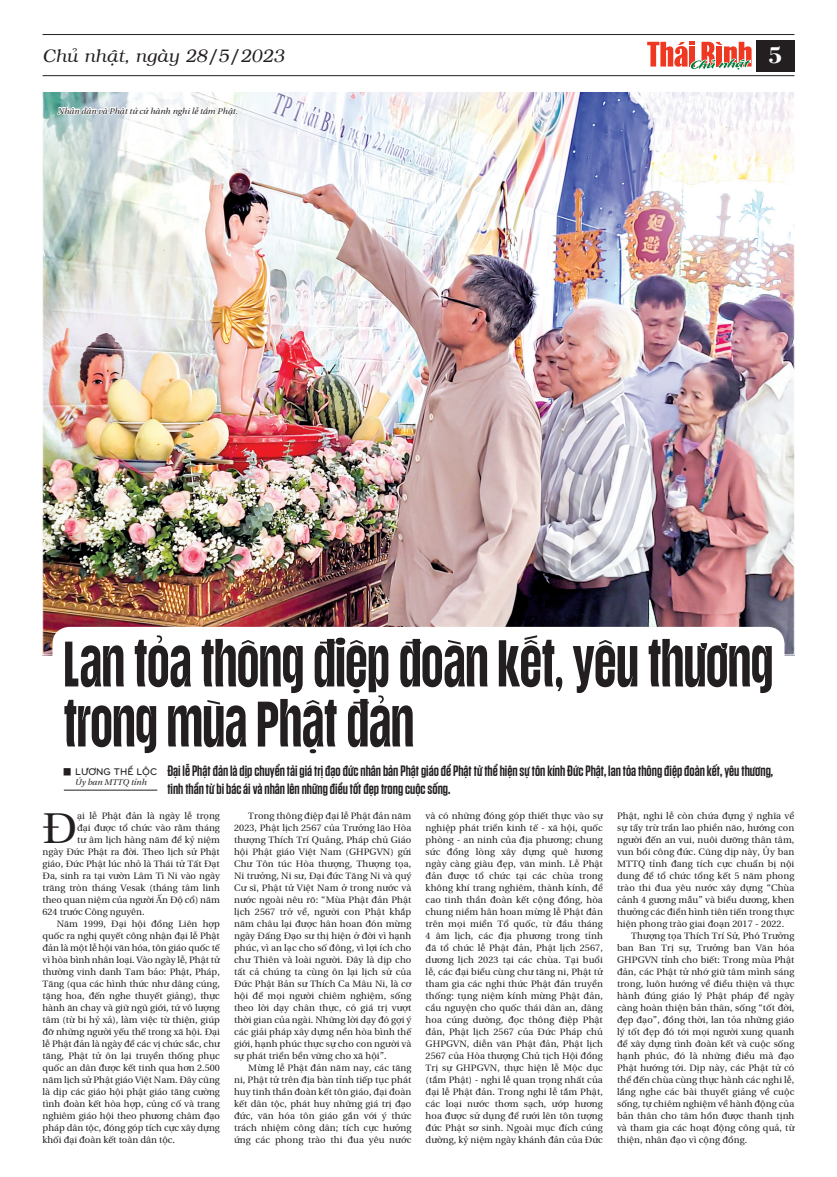
<style>
.page{position:relative;width:837px;height:1177px;background:#fff}
.page>*{position:absolute;margin:0;border:0;box-sizing:border-box;transform-origin:0 0}
.Tit_to_GD{font:66px "SVN Gratelos Display Regular";color:#231f20;scale:.9 1}
.Body{font:44.2px "BHD utopia Long";color:#231f20}
.t1{font:24px "VNI Bodon Bold";color:#fff}
.t2{font:italic 18px "VNI";color:#231f20}
.Sapo{font:600 15px/18px "SVN Tungsten";color:#231f20}
.Ten_tac_gia{font:10px "UTM Bryant LG Bold";color:#231f20}
.Body-2{font:9.5px/12px "BHD utopia Long";color:#231f20;text-align:justify}
.Chu_thich_anh{font:8.5px "BHD Utopia Italic long Italic";color:#231f20}
</style>
<div class="page">
<img style="left:45px;top:93px;width:747px;height:560px">
<div style="left:52px;top:627px;width:732px;height:100px;background:#fff;border-radius:17px"></div>
<hr style="left:43px;top:34px;width:751px;height:1px;background:#231f20">
<hr style="left:43px;top:75px;width:751px;height:1px;background:#231f20">
<div style="left:755px;top:40px;width:39px;height:31px;background:#231f20"></div>
<svg style="left:647px;top:42px;width:105px;height:35px"></svg>
<div style="left:64px;top:768px;width:6px;height:7px;background:#231f20;border:1px solid #231f20"></div>
<hr style="left:64px;top:789px;width:93px;height:1px;background:#231f20">
<svg style="left:56px;top:95px;width:183px;height:31px"></svg>
<p class="t2" style="left:43px;top:43px;width:243px">Chuû nhaät, ngaøy 28/5/2023</p>
<p class="t1" style="left:767px;top:37px;width:16px">5</p>
<p class="Chu_thich_anh" style="left:58px;top:103px;width:181px">Nhân dân và Phật tử cử hành nghi lễ tắm Phật.</p>
<p class="Tit_to_GD" style="left:64px;top:628px;width:789px">Lan tỏa thông điệp đoàn kết, yêu thương</p>
<p class="Tit_to_GD" style="left:64px;top:688px;width:390px">trong mùa Phật đản</p>
<p class="Ten_tac_gia" style="left:75px;top:764px;width:83px">LƯƠNG THẾ LỘC</p>
<p class="Chu_thich_anh" style="left:75px;top:774px;width:73px">Ủy ban MTTQ tỉnh</p>
<p class="Sapo" style="left:167px;top:761px;width:607px">Đại lễ Phật đản là dịp chuyển tải giá trị đạo đức nhân bản Phật giáo để Phật tử thể hiện sự tôn kính Đức Phật, lan tỏa thông điệp đoàn kết, yêu thương, tinh thần từ bi bác ái và nhân lên những điều tốt đẹp trong cuộc sống.</p>
<p class="Body" style="left:43px;top:795px;width:36px">Đ</p>
<p class="Body-2" style="left:77px;top:808px;width:144px">ại lễ Phật đản là ngày lễ trọng</p>
<p class="Body-2" style="left:77px;top:820px;width:144px">đại được tổ chức vào rằm tháng</p>
<p class="Body-2" style="left:77px;top:832px;width:144px">tư âm lịch hàng năm để kỷ niệm</p>
<p class="Body-2" style="left:43px;top:844px;width:179px">ngày Đức Phật ra đời. Theo lịch sử Phật</p>
<p class="Body-2" style="left:43px;top:856px;width:179px">giáo, Đức Phật lúc nhỏ là Thái tử Tất Đạt</p>
<p class="Body-2" style="left:43px;top:868px;width:179px">Đa, sinh ra tại vườn Lâm Tì Ni vào ngày</p>
<p class="Body-2" style="left:43px;top:880px;width:179px">trăng tròn tháng Vesak (tháng tâm linh</p>
<p class="Body-2" style="left:43px;top:892px;width:179px">theo quan niệm của người Ấn Độ cổ) năm</p>
<p class="Body-2" style="left:43px;top:904px;width:103px">624 trước Công nguyên.</p>
<p class="Body-2" style="left:43px;top:916px;width:179px;text-indent:14px">Năm 1999, Đại hội đồng Liên hợp quốc ra nghị quyết công nhận đại lễ Phật đản là một lễ hội văn hóa, tôn giáo quốc tế vì hòa bình nhân loại. Vào ngày lễ, Phật tử thường vinh danh Tam bảo: Phật, Pháp, Tăng (qua các hình thức như dâng cúng, tặng hoa, đến nghe thuyết giảng), thực hành ăn chay và giữ ngũ giới, tứ vô lượng tâm (từ bi hỷ xả), làm việc từ thiện, giúp đỡ những người yếu thế trong xã hội. Đại lễ Phật đản là ngày để các vị chức sắc, chư tăng, Phật tử ôn lại truyền thống phục quốc an dân được kết tinh qua hơn 2.500 năm lịch sử Phật giáo Việt Nam. Đây cũng là dịp các giáo hội phật giáo tăng cường tình đoàn kết hòa hợp, củng cố và trang nghiêm giáo hội theo phương châm đạo pháp dân tộc, đóng góp tích cực xây dựng khối đại đoàn kết toàn dân tộc.</p>
<p class="Body-2" style="left:234px;top:808px;width:179px;text-indent:14px">Trong thông điệp đại lễ Phật đản năm 2023, Phật lịch 2567 của Trưởng lão Hòa thượng Thích Trí Quảng, Pháp chủ Giáo hội Phật giáo Việt Nam (GHPGVN) gửi Chư Tôn túc Hòa thượng, Thượng tọa, Ni trưởng, Ni sư, Đại đức Tăng Ni và quý Cư sĩ, Phật tử Việt Nam ở trong nước và nước ngoài nêu rõ: “Mùa Phật đản Phật lịch 2567 trở về, người con Phật khắp năm châu lại được hân hoan đón mừng ngày Đấng Đạo sư thị hiện ở đời vì hạnh phúc, vì an lạc cho số đông, vì lợi ích cho chư Thiên và loài người. Đây là dịp cho tất cả chúng ta cùng ôn lại lịch sử của Đức Phật Bản sư Thích Ca Mâu Ni, là cơ hội để mọi người chiêm nghiệm, sống theo lời dạy chân thực, có giá trị vượt thời gian của ngài. Những lời dạy đó gợi ý các giải pháp xây dựng nền hòa bình thế giới, hạnh phúc thực sự cho con người và sự phát triển bền vững cho xã hội”.</p>
<p class="Body-2" style="left:234px;top:1060px;width:179px;text-indent:14px">Mừng lễ Phật đản năm nay, các tăng ni, Phật tử trên địa bàn tỉnh tiếp tục phát huy tinh thần đoàn kết tôn giáo, đại đoàn kết dân tộc, phát huy những giá trị đạo đức, văn hóa tôn giáo gắn với ý thức trách nhiệm công dân; tích cực hưởng ứng các phong trào thi đua yêu nước</p>
<p class="Body-2" style="left:425px;top:808px;width:179px">và có những đóng góp thiết thực vào sự nghiệp phát triển kinh tế - xã hội, quốc phòng - an ninh của địa phương; chung sức đồng lòng xây dựng quê hương ngày càng giàu đẹp, văn minh. Lễ Phật đản được tổ chức tại các chùa trong không khí trang nghiêm, thành kính, đề cao tinh thần đoàn kết cộng đồng, hòa chung niềm hân hoan mừng lễ Phật đản trên mọi miền Tổ quốc, từ đầu tháng 4 âm lịch, các địa phương trong tỉnh đã tổ chức lễ Phật đản, Phật lịch 2567, dương lịch 2023 tại các chùa. Tại buổi lễ, các đại biểu cùng chư tăng ni, Phật tử tham gia các nghi thức Phật đản truyền thống: tụng niệm kính mừng Phật đản, cầu nguyện cho quốc thái dân an, dâng hoa cúng dường, đọc thông điệp Phật đản, Phật lịch 2567 của Đức Pháp chủ GHPGVN, diễn văn Phật đản, Phật lịch 2567 của Hòa thượng Chủ tịch Hội đồng Trị sự GHPGVN, thực hiện lễ Mộc dục (tắm Phật) - nghi lễ quan trọng nhất của đại lễ Phật đản. Trong nghi lễ tắm Phật, các loại nước thơm sạch, ướp hương hoa được sử dụng để rưới lên tôn tượng đức Phật sơ sinh. Ngoài mục đích cúng dường, kỷ niệm ngày khánh đản của Đức</p>
<p class="Body-2" style="left:617px;top:808px;width:179px">Phật, nghi lễ còn chứa đựng ý nghĩa về sự tẩy trừ trần lao phiền não, hướng con người đến an vui, nuôi dưỡng thân tâm, vun bồi công đức. Cũng dịp này, Ủy ban MTTQ tỉnh đang tích cực chuẩn bị nội dung để tổ chức tổng kết 5 năm phong trào thi đua yêu nước xây dựng “Chùa cảnh 4 gương mẫu” và biểu dương, khen thưởng các điển hình tiên tiến trong thực hiện phong trào giai đoạn 2017 - 2022.</p>
<p class="Body-2" style="left:617px;top:928px;width:179px;text-indent:14px">Thượng tọa Thích Trí Sử, Phó Trưởng ban Ban Trị sự, Trưởng ban Văn hóa GHPGVN tỉnh cho biết: Trong mùa Phật đản, các Phật tử nhớ giữ tâm mình sáng trong, luôn hướng về điều thiện và thực hành đúng giáo lý Phật pháp để ngày càng hoàn thiện bản thân, sống “tốt đời, đẹp đạo”, đồng thời, lan tỏa những giáo lý tốt đẹp đó tới mọi người xung quanh để xây dựng tình đoàn kết và cuộc sống hạnh phúc, đó là những điều mà đạo Phật hướng tới. Dịp này, các Phật tử có thể đến chùa cùng thực hành các nghi lễ, lắng nghe các bài thuyết giảng về cuộc sống, tự chiêm nghiệm về hành động của bản thân cho tâm hồn được thanh tịnh và tham gia các hoạt động công quả, từ thiện, nhân đạo vì cộng đồng.</p>
</div>
